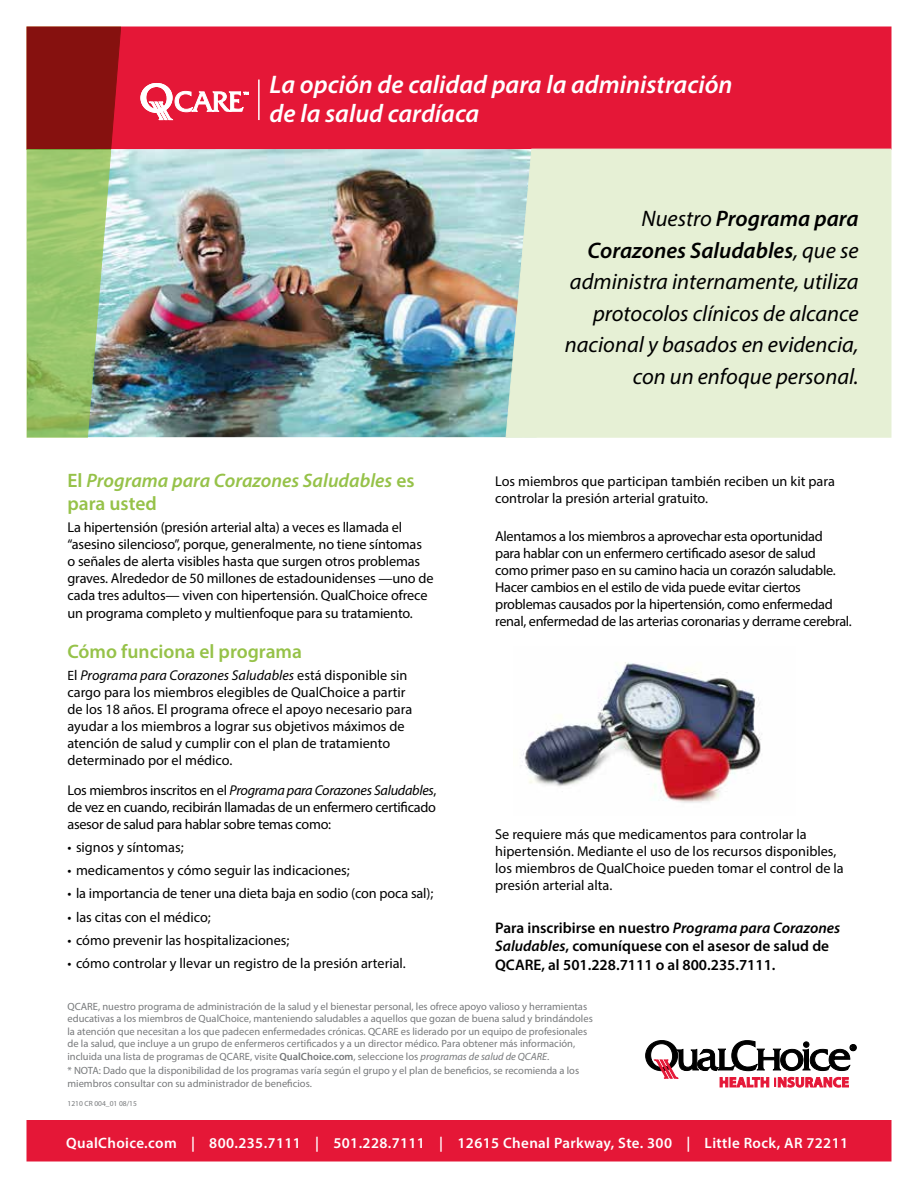
<style>
.page{position:relative;width:918px;height:1188px;background:#fff}
.page>*{position:absolute;margin:0;border:0;box-sizing:border-box;transform-origin:0 0}
.t1{font:italic 600 25.5px/28.5px "Myriad Pro";color:#fff}
.t2{font:italic 22.5px/31.5px "Myriad Pro";color:#000;text-align:right}
.t3{font:italic 600 19.5px/23.4px "Myriad Pro";color:#96c249}
.t4{font:600 19.5px "Myriad Pro";color:#96c249}
.t5{font:600 15.3px/18.5px "Myriad Pro";color:#000}
.t6{font:600 15px "Myriad Pro";letter-spacing:.025em;color:#fff}
.t7{font:14.25px/17.1px "Myriad Pro";letter-spacing:-.01em;color:#000}
.t8{font:10.5px/12.6px "Myriad Pro";color:#77797b}
.t9{font:7.5px "Myriad Pro";color:#77797b}
.s1{font-weight:600}
.s2{font-style:normal}
.s3{font-size:13.5px}
.s4{font-style:italic}
</style>
<div class="page">
<div style="left:27px;top:27px;width:864px;height:122px;background:#e51737;border:1px solid #e51737"></div>
<hr style="left:258px;top:80px;width:2px;height:40px;background:#fff">
<svg style="left:141px;top:83px;width:107px;height:37px"></svg>
<img style="left:121px;top:149px;width:385px;height:288px">
<div style="left:506px;top:149px;width:385px;height:288px;background:#e6f0d5"></div>
<svg style="left:27px;top:27px;width:94px;height:410px;background:#968d5c"></svg>
<div style="left:27px;top:1120px;width:864px;height:41px;background:#e51737"></div>
<img style="left:522px;top:662px;width:240px;height:141px">
<svg style="left:646px;top:1040px;width:210px;height:47px"></svg>
<h1 class="t1" style="left:270px;top:70px;width:465px">La opción de calidad para la administración de la salud cardíaca</h1>
<p class="t2" style="left:565px;top:202px;width:295px">Nuestro <span class="s1">Programa para<br>Corazones Saludables</span>, que se administra internamente, utiliza protocolos clínicos de alcance nacional y basados en evidencia, con un enfoque personal.</p>
<h2 class="t3" style="left:67px;top:468px;width:349px"><span class="s2">El</span> Programa para Corazones Saludables <span class="s2">es para usted</span></h2>
<p class="t7" style="left:67px;top:519px;width:368px">La hipertensión (presión arterial alta) a veces es llamada el “asesino silencioso”, porque, generalmente, no tiene síntomas<br>o señales de alerta visibles hasta que surgen otros problemas graves. Alrededor de 50 millones de estadounidenses —uno de cada tres adultos— viven con hipertensión. QualChoice ofrece un programa completo y multienfoque para su tratamiento.</p>
<h2 class="t4" style="left:67px;top:639px;width:236px">Cómo funciona el programa</h2>
<p class="t7" style="left:67px;top:666px;width:346px"><span class="s3">E</span>l <span class="s4">Programa para Corazones Saludables</span> está disponible sin cargo para los miembros elegibles de QualChoice a partir de los 18 años. El programa ofrece el apoyo necesario para ayudar a los miembros a lograr sus objetivos máximos de atención de salud y cumplir con el plan de tratamiento determinado por el médico.</p>
<p class="t7" style="left:67px;top:781px;width:371px;text-align:justify">Los miembros inscritos en el <span class="s4">Programa para Corazones Saludables</span>, de vez en cuando, recibirán llamadas de un enfermero certificado asesor de salud para hablar sobre temas como:</p>
<p class="t7" style="left:67px;top:839px;width:118px">• signos y síntomas;</p>
<p class="t7" style="left:67px;top:862px;width:284px">• medicamentos y cómo seguir las indicaciones;</p>
<p class="t7" style="left:67px;top:885px;width:367px">• la importancia de tener una dieta baja en sodio (con poca sal);</p>
<p class="t7" style="left:67px;top:908px;width:145px">• las citas con el médico;</p>
<p class="t7" style="left:67px;top:931px;width:224px">• cómo prevenir las hospitalizaciones;</p>
<p class="t7" style="left:67px;top:954px;width:340px">• cómo controlar y llevar un registro de la presión arterial.</p>
<p class="t7" style="left:495px;top:472px;width:341px">Los miembros que participan también reciben un kit para controlar la presión arterial gratuito.</p>
<p class="t7" style="left:495px;top:527px;width:358px">Alentamos a los miembros a aprovechar esta oportunidad para hablar con un enfermero certificado asesor de salud como primer paso en su camino hacia un corazón saludable.<br>Hacer cambios en el estilo de vida puede evitar ciertos problemas causados por la hipertensión, como enfermedad renal, enfermedad de las arterias coronarias y derrame cerebral.</p>
<p class="t7" style="left:495px;top:826px;width:350px">Se requiere más que medicamentos para controlar la hipertensión. Mediante el uso de los recursos disponibles, los miembros de QualChoice pueden tomar el control de la presión arterial alta.</p>
<p class="t5" style="left:495px;top:918px;width:347px">Para inscribirse en nuestro <span class="s4">Programa para Corazones<br>Saludables</span>, comuníquese con el asesor de salud de<br>QCARE, al 501.228.7111 o al 800.235.7111.</p>
<p class="t8" style="left:68px;top:1000px;width:527px">QCARE, nuestro programa de administración de la salud y el bienestar personal, les ofrece apoyo valioso y herramientas educativas a los miembros de QualChoice, manteniendo saludables a aquellos que gozan de buena salud y brindándoles la atención que necesitan a los que padecen enfermedades crónicas. QCARE es liderado por un equipo de profesionales de la salud, que incluye a un grupo de enfermeros certificados y a un director médico. Para obtener más información, incluida una lista de programas de QCARE, visite <span class="s1">QualChoice.com</span>, seleccione los <span class="s4">programas de salud de QCARE</span>.</p>
<p class="t8" style="left:67px;top:1064px;width:513px">* NOTA: Dado que la disponibilidad de los programas varía según el grupo y el plan de beneficios, se recomienda a los miembros consultar con su administrador de beneficios.</p>
<p class="t9" style="left:68px;top:1099px;width:71px">1210 CR 004_01 08/15</p>
<p class="t6" style="left:66px;top:1134px;width:130px">QualChoice.com |</p>
<p class="t6" style="left:209px;top:1134px;width:111px">800.235.7111 |</p>
<p class="t6" style="left:333px;top:1134px;width:111px">501.228.7111 |</p>
<p class="t6" style="left:458px;top:1134px;width:234px">12615 Chenal Parkway, Ste. 300 |</p>
<p class="t6" style="left:705px;top:1134px;width:145px">Little Rock, AR 72211</p>
</div>
